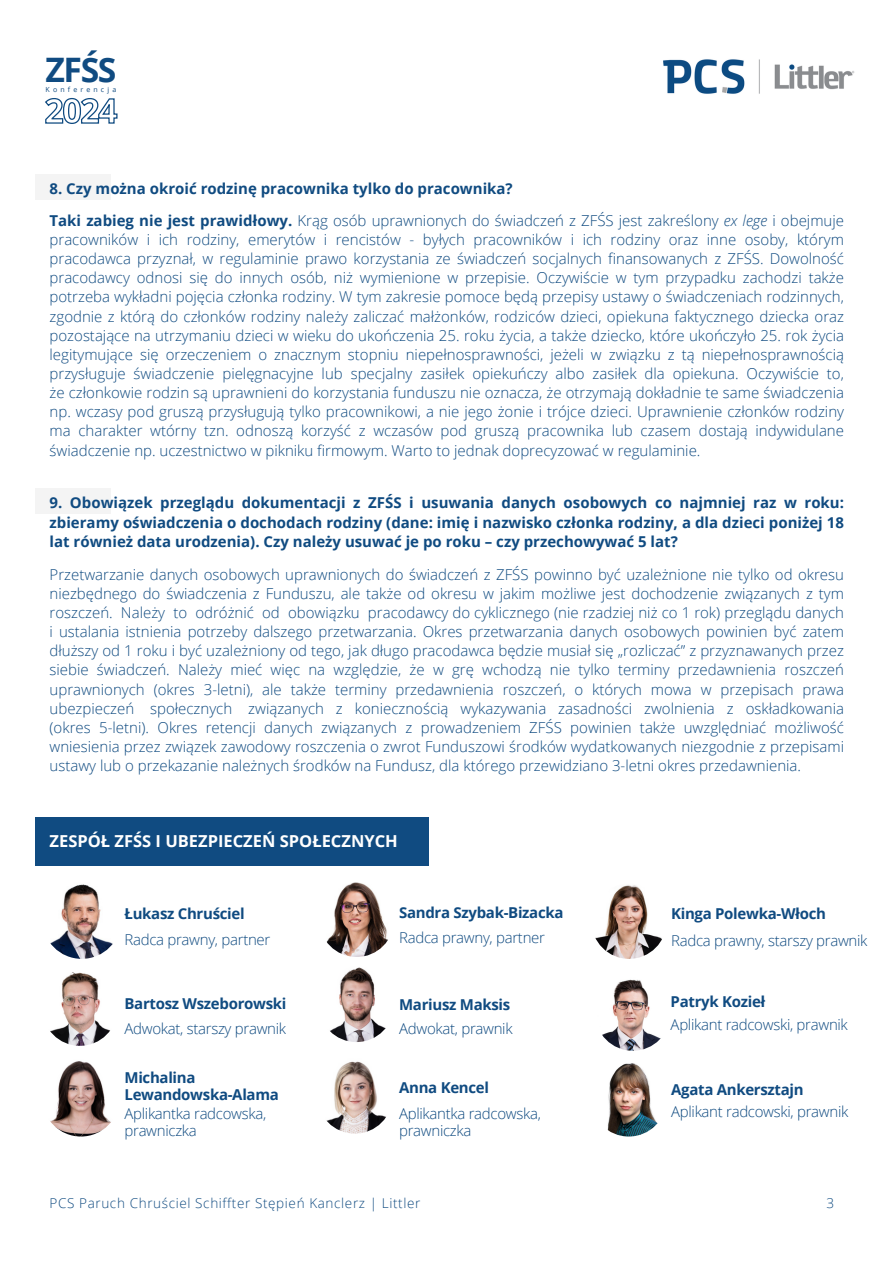
<style>
.page{position:relative;width:894px;height:1264px;background:#fff}
.page>*{position:absolute;margin:0;border:0;box-sizing:border-box;transform-origin:0 0}
.t1{font:700 33.75px "Open Sans";color:#104b81}
.t2{font:700 16.5px "Open Sans";color:#fff}
.t3{font:300 15px/19.2px "Open Sans";letter-spacing:-.02em;color:#104b81;text-align:justify}
.t4{font:700 15px/19.2px "Open Sans";letter-spacing:-.02em;color:#104b81;text-align:justify}
.t5{font:700 15px "Open Sans";color:#104b81}
.t6{font:300 13.5px "Open Sans";letter-spacing:.045em;color:#104b81}
.t7{font:7.05px "Open Sans";letter-spacing:.45em;color:#104b81}
.s1{font-weight:700}
.s2{font-style:italic}
</style>
<div class="page">
<div style="left:35px;top:488px;width:75px;height:26px;background:#f4f4f4"></div>
<img style="left:663px;top:59px;width:191px;height:35px">
<svg style="left:45px;top:97px;width:73px;height:27px"></svg>
<div style="left:35px;top:175px;width:75px;height:25px;background:#f4f4f4"></div>
<div style="left:35px;top:817px;width:393px;height:49px;background:#104b81"></div>
<img style="left:594px;top:975px;width:76px;height:75px;border-radius:50%">
<img style="left:319px;top:882px;width:75px;height:75px;border-radius:50%">
<img style="left:591px;top:883px;width:75px;height:75px;border-radius:50%">
<img style="left:42px;top:970px;width:75px;height:75px;border-radius:50%">
<img style="left:590px;top:1060px;width:76px;height:76px;border-radius:50%">
<img style="left:42px;top:880px;width:79px;height:78px;border-radius:50%">
<img style="left:42px;top:1059px;width:77px;height:77px;border-radius:50%">
<img style="left:318px;top:966px;width:76px;height:76px;border-radius:50%">
<img style="left:317px;top:1058px;width:75px;height:75px;border-radius:50%">
<h3 class="t1" style="left:45px;top:46px;width:72px">ZFŚS</h3>
<p class="t7" style="left:46px;top:85px;width:72px">Konferencja</p>
<h4 class="t5" style="left:50px;top:178px;width:464px">8. Czy można okroić rodzinę pracownika tylko do pracownika?</h4>
<h2 class="t3" style="left:50px;top:210px;width:795px"><span class="s1">Taki zabieg nie jest prawidłowy.</span> Krąg osób uprawnionych do świadczeń z ZFŚS jest zakreślony <span class="s2">ex lege</span> i obejmuje pracowników i ich rodziny, emerytów i rencistów - byłych pracowników i ich rodziny oraz inne osoby, którym pracodawca przyznał, w regulaminie prawo korzystania ze świadczeń socjalnych finansowanych z ZFŚS. Dowolność pracodawcy odnosi się do innych osób, niż wymienione w przepisie. Oczywiście w tym przypadku zachodzi także potrzeba wykładni pojęcia członka rodziny. W tym zakresie pomoce będą przepisy ustawy o świadczeniach rodzinnych, zgodnie z którą do członków rodziny należy zaliczać małżonków, rodziców dzieci, opiekuna faktycznego dziecka oraz pozostające na utrzymaniu dzieci w wieku do ukończenia 25. roku życia, a także dziecko, które ukończyło 25. rok życia legitymujące się orzeczeniem o znacznym stopniu niepełnosprawności, jeżeli w związku z tą niepełnosprawnością przysługuje świadczenie pielęgnacyjne lub specjalny zasiłek opiekuńczy albo zasiłek dla opiekuna. Oczywiście to, że członkowie rodzin są uprawnieni do korzystania funduszu nie oznacza, że otrzymają dokładnie te same świadczenia np. wczasy pod gruszą przysługują tylko pracownikowi, a nie jego żonie i trójce dzieci. Uprawnienie członków rodziny ma charakter wtórny tzn. odnoszą korzyść z wczasów pod gruszą pracownika lub czasem dostają indywidulane świadczenie np. uczestnictwo w pikniku firmowym. Warto to jednak doprecyzować w regulaminie.</h2>
<p class="t4" style="left:50px;top:493px;width:795px">9. Obowiązek przeglądu dokumentacji z ZFŚS i usuwania danych osobowych co najmniej raz w roku: zbieramy oświadczenia o dochodach rodziny (dane: imię i nazwisko członka rodziny, a dla dzieci poniżej 18 lat również data urodzenia). Czy należy usuwać je po roku – czy przechowywać 5 lat?</p>
<h3 class="t3" style="left:50px;top:564px;width:795px">Przetwarzanie danych osobowych uprawnionych do świadczeń z ZFŚS powinno być uzależnione nie tylko od okresu niezbędnego do świadczenia z Funduszu, ale także od okresu w jakim możliwe jest dochodzenie związanych z tym roszczeń. Należy to odróżnić od obowiązku pracodawcy do cyklicznego (nie rzadziej niż co 1 rok) przeglądu danych i ustalania istnienia potrzeby dalszego przetwarzania. Okres przetwarzania danych osobowych powinien być zatem dłuższy od 1 roku i być uzależniony od tego, jak długo pracodawca będzie musiał się „rozliczać” z przyznawanych przez siebie świadczeń. Należy mieć więc na względzie, że w grę wchodzą nie tylko terminy przedawnienia roszczeń uprawnionych (okres 3-letni), ale także terminy przedawnienia roszczeń, o których mowa w przepisach prawa ubezpieczeń społecznych związanych z koniecznością wykazywania zasadności zwolnienia z oskładkowania (okres 5-letni). Okres retencji danych związanych z prowadzeniem ZFŚS powinien także uwzględniać możliwość wniesienia przez związek zawodowy roszczenia o zwrot Funduszowi środków wydatkowanych niezgodnie z przepisami ustawy lub o przekazanie należnych środków na Fundusz, dla którego przewidziano 3-letni okres przedawnienia.</h3>
<p class="t2" style="left:50px;top:829px;width:350px">ZESPÓŁ ZFŚS I UBEZPIECZEŃ SPOŁECZNYCH</p>
<h4 class="t4" style="left:124px;top:904px;width:122px">Łukasz Chruściel</h4>
<p class="t3" style="left:124px;top:929px;width:147px">Radca prawny, partner</p>
<h3 class="t4" style="left:124px;top:993px;width:163px">Bartosz Wszeborowski</h3>
<h4 class="t3" style="left:124px;top:1018px;width:163px">Adwokat, starszy prawnik</h4>
<h4 class="t4" style="left:124px;top:1068px;width:156px;line-height:16.8px">Michalina<br>Lewandowska-Alama</h4>
<h3 class="t3" style="left:124px;top:1105px;width:143px;line-height:16.8px">Aplikantka radcowska, prawniczka</h3>
<h3 class="t4" style="left:399px;top:902px;width:166px">Sandra Szybak-Bizacka</h3>
<h4 class="t3" style="left:399px;top:927px;width:147px">Radca prawny, partner</h4>
<h3 class="t4" style="left:399px;top:994px;width:113px">Mariusz Maksis</h3>
<h4 class="t3" style="left:399px;top:1019px;width:115px">Adwokat, prawnik</h4>
<h4 class="t4" style="left:399px;top:1077px;width:91px">Anna Kencel</h4>
<p class="t3" style="left:399px;top:1105px;width:143px;line-height:16.8px">Aplikantka radcowska, prawniczka</p>
<p class="t6" style="left:50px;top:1193px;width:372px">PCS Paruch Chruściel Schiffter Stępień Kanclerz | Littler</p>
<p class="t4" style="left:671px;top:903px;width:156px">Kinga Polewka-Włoch</p>
<h3 class="t3" style="left:671px;top:930px;width:198px">Radca prawny, starszy prawnik</h3>
<h3 class="t4" style="left:670px;top:991px;width:96px">Patryk Kozieł</h3>
<h4 class="t3" style="left:670px;top:1014px;width:179px">Aplikant radcowski, prawnik</h4>
<p class="t4" style="left:671px;top:1079px;width:134px">Agata Ankersztajn</p>
<p class="t3" style="left:671px;top:1101px;width:179px">Aplikant radcowski, prawnik</p>
<h1 class="t6" style="left:826px;top:1193px;width:9px">3</h1>
</div>
